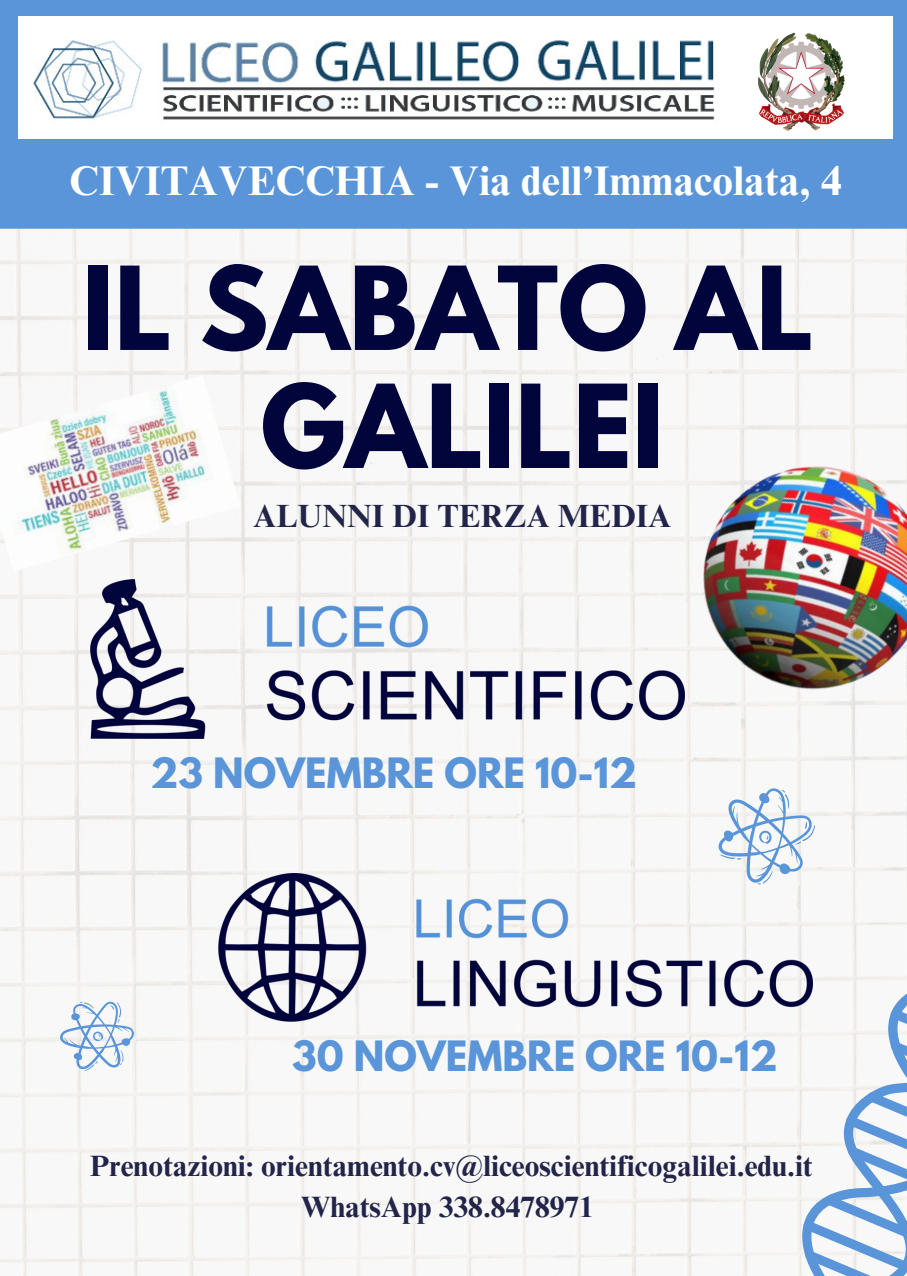
<style>
.page{position:relative;width:907px;height:1276px;background:#fff}
.page>*{position:absolute;margin:0;border:0;box-sizing:border-box;transform-origin:0 0}
.t1{font:700 102.3px/118px "League Spartan";color:#02053c;text-align:center}
.t2{font:700 41.4px "Times NRMT Pro";color:#fff}
.t3{font:700 37px "League Spartan";color:#5995d8}
.t4{font:700 32.1px "Times NRMT Pro";color:#222449}
.t5{font:700 29.4px "Times NRMT Pro";color:#222449}
</style>
<div class="page">
<img style="left:0;top:229px;width:907px;height:1047px">
<svg style="left:639px;top:914px;width:268px;height:362px"></svg>
<svg style="left:715px;top:936px;width:192px;height:340px"></svg>
<svg style="left:802px;top:978px;width:105px;height:298px"></svg>
<svg style="left:703px;top:801px;width:124px;height:98px"></svg>
<div style="left:0;top:0;width:907px;height:229px;background:#5995d8"></div>
<img style="left:19px;top:16px;width:724px;height:123px">
<div style="left:743px;top:16px;width:149px;height:123px;background:#fff"></div>
<img style="left:758px;top:32px;width:87px;height:99px">
<img style="left:91px;top:579px;width:514px;height:159px">
<img style="left:219px;top:873px;width:593px;height:148px">
<img style="left:605px;top:402px;width:302px;height:399px">
<img style="left:0;top:375px;width:240px;height:197px">
<svg style="left:50px;top:987px;width:94px;height:97px"></svg>
<p class="t2" style="left:69px;top:165px;width:774px">CIVITAVECCHIA - Via dell’Immacolata, 4</p>
<h3 class="t1" style="left:83px;top:263px;width:732px">IL SABATO AL<br>GALILEI</h3>
<p class="t4" style="left:253px;top:504px;width:420px">ALUNNI DI TERZA MEDIA</p>
<p class="t3" style="left:150px;top:755px;width:488px">23 NOVEMBRE ORE 10-12</p>
<p class="t3" style="left:292px;top:1038px;width:487px">30 NOVEMBRE ORE 10-12</p>
<p class="t5" style="left:90px;top:1155px;width:724px">Prenotazioni: orientamento.cv@liceoscientificogalilei.edu.it</p>
<p class="t5" style="left:301px;top:1196px;width:294px">WhatsApp 338.8478971</p>
</div>
